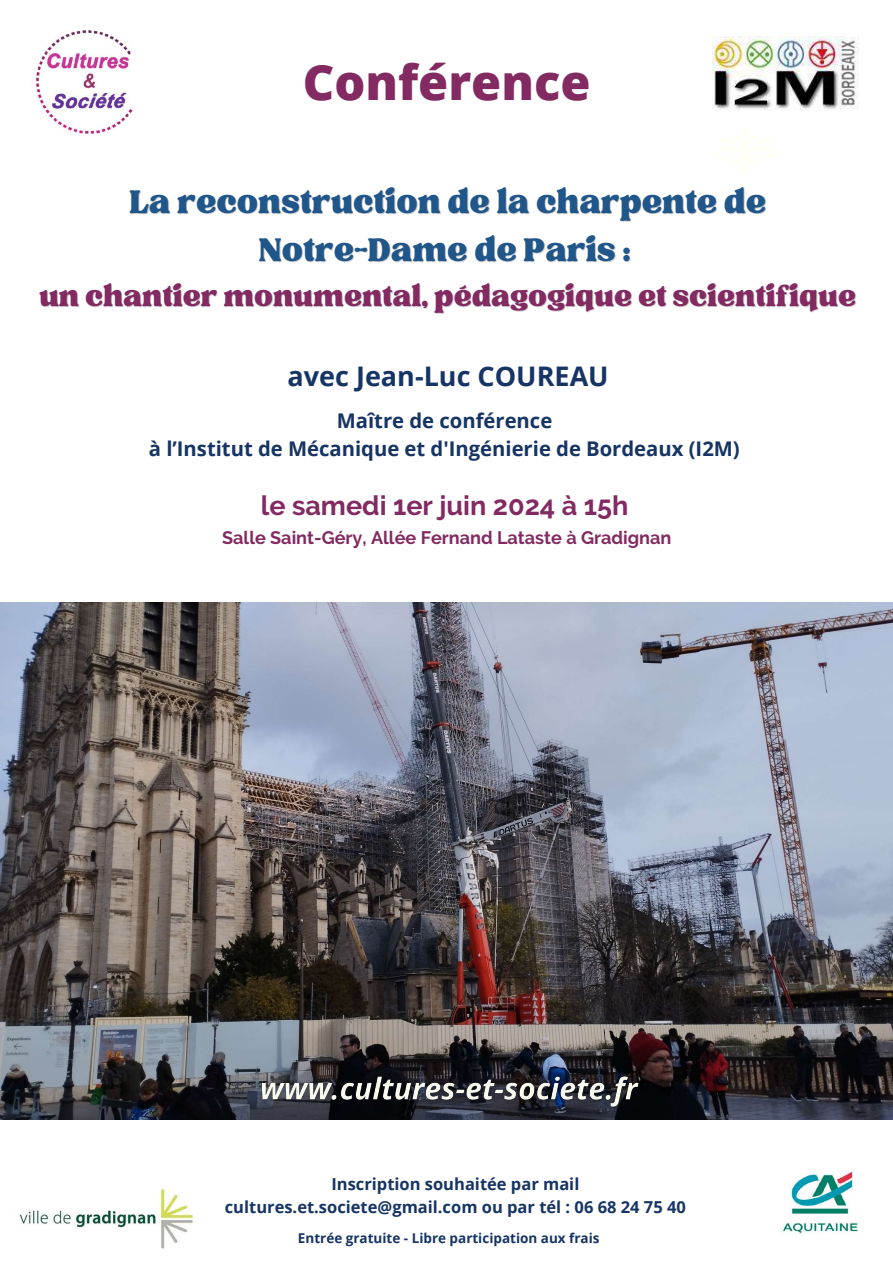
<style>
.page{position:relative;width:893px;height:1263px;background:#fff}
.page>*{position:absolute;margin:0;border:0;box-sizing:border-box;transform-origin:0 0}
.t1{font:800 48.75px "Open Sans";color:#822a61}
.t2{font:45px/48.4px "TAN Tangkiwood Display";color:#21568a;text-align:center}
.t3{font:39.75px "TAN Tangkiwood Display";color:#822a61}
.t4{font:700 27px "Raleway";color:#822a61}
.t5{font:700 27px "Open Sans";color:#163464}
.t6{font:700 20.25px/28.1px "Open Sans";color:#163464;text-align:center}
.t7{font:700 18.08px "Raleway";color:#822a61}
.t8{font:700 16.5px/23.1px "Open Sans";color:#163464;text-align:center}
.t9{font:700 13.5px "Open Sans";color:#163464}
</style>
<div class="page">
<svg style="left:714px;top:128px;width:63px;height:44px"></svg>
<img style="left:34px;top:30px;width:99px;height:106px">
<img style="left:782px;top:1170px;width:76px;height:64px">
<img style="left:18px;top:1188px;width:176px;height:61px">
<img style="left:0;top:602px;width:893px;height:517px">
<img style="left:712px;top:36px;width:147px;height:74px">
<img style="left:255px;top:1067px;width:391px;height:49px">
<h1 class="t1" style="left:303px;top:47px;width:289px">Conférence</h1>
<h2 class="t2" style="left:130px;top:179px;width:638px">La reconstruction de la charpente de<br>Notre-Dame de Paris :</h2>
<h3 class="t3" style="left:39px;top:281px;width:818px">un chantiermonumental, pédagogique et scientifique</h3>
<h3 class="t5" style="left:287px;top:357px;width:323px">avec Jean-Luc COUREAU</h3>
<p class="t6" style="left:149px;top:406px;width:592px">Maître de conférence<br>à l’Institut de Mécanique et d'Ingénierie de Bordeaux (I2M)</p>
<h3 class="t4" style="left:261px;top:490px;width:369px">le samedi 1er juin 2024 à 15h</h3>
<p class="t7" style="left:222px;top:527px;width:451px">Salle Saint-Géry, Allée Fernand Lataste à Gradignan</p>
<p class="t8" style="left:225px;top:1171px;width:462px">Inscription souhaitée par mail cultures.et.societe@gmail.com ou par tél : 06 68 24 75 40</p>
<p class="t9" style="left:298px;top:1228px;width:303px">Entrée gratuite - Libre participation aux frais</p>
</div>
